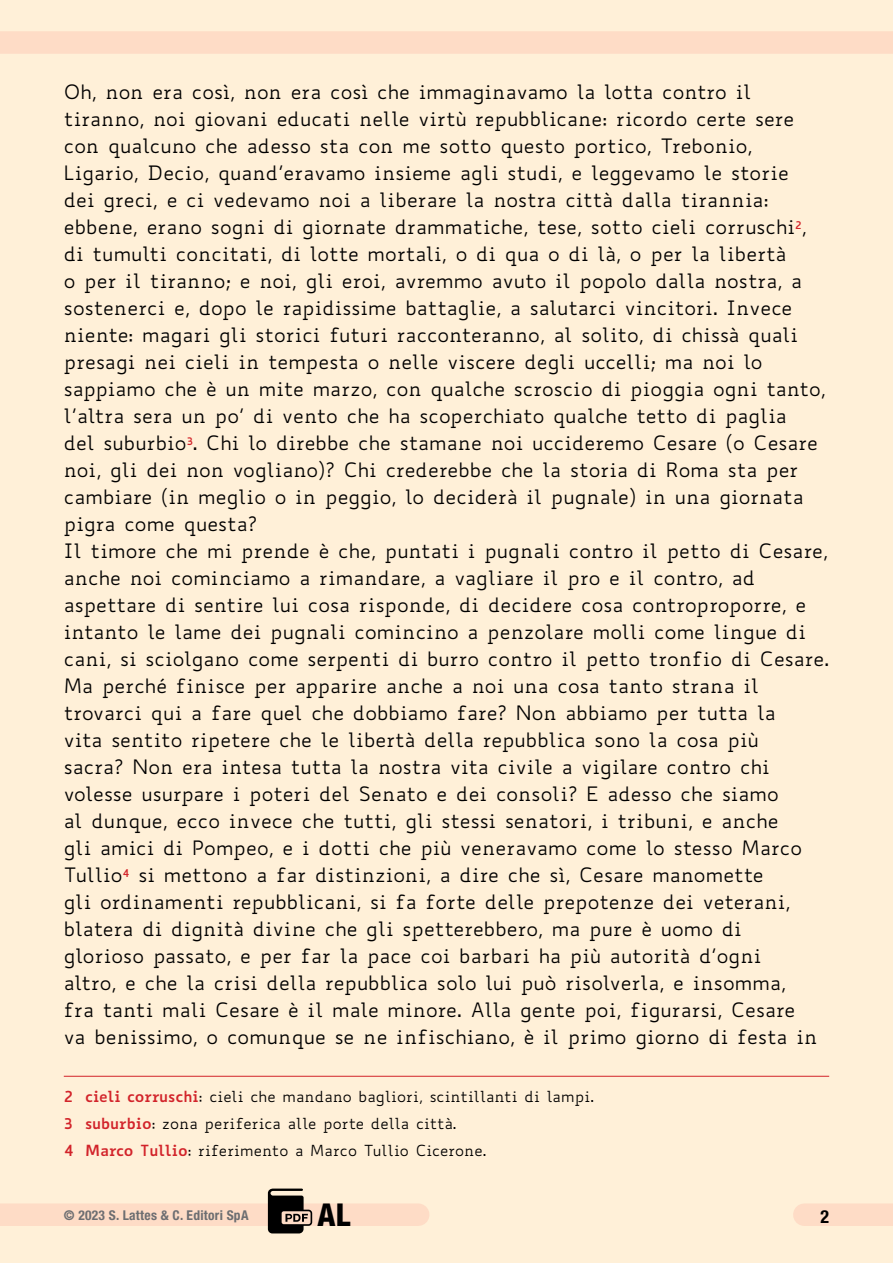
<style>
.page{position:relative;width:893px;height:1263px;background:#fff0d8}
.page>*{position:absolute;margin:0;border:0;box-sizing:border-box;transform-origin:0 0}
.t1{font:800 condensed 31.5px "Helvetica Neue LT Std";color:#000}
.t2{font:19.5px/27px "Biancoenero";color:#000}
.t3{font:700 condensed 18px "Helvetica Neue LT Std";color:#000}
.t4{font:15px/26.7px "Biancoenero";color:#000}
.t5{font:700 condensed 13.5px "Helvetica Neue LT Std";letter-spacing:.02em;color:#6d6e71}
.s1{font-weight:700;color:#d2232a}
</style>
<div class="page">
<div style="left:0;top:1203px;width:418px;height:23px;background:#fedcc6"></div>
<div style="left:0;top:31px;width:893px;height:23px;background:#fedcc6"></div>
<hr style="left:64px;top:1076px;width:765px;height:1px;background:#d2232a">
<div style="left:804px;top:1203px;width:89px;height:23px;background:#fedcc6"></div>
<svg style="left:268px;top:1188px;width:44px;height:45px"></svg>
<p class="t2" style="left:64px;top:78px;width:767px">Oh, non era così, non era così che immaginavamo la lotta contro il tiranno, noi giovani educati nelle virtù repubblicane: ricordo certe sere con qualcuno che adesso sta con me sotto questo portico, Trebonio, Ligario, Decio, quand’eravamo insieme agli studi, e leggevamo le storie<br>dei greci, e ci vedevamo noi a liberare la nostra città dalla tirannia: ebbene, erano sogni di giornate drammatiche, tese, sotto cieli corruschi<sup>2</sup>, di tumulti concitati, di lotte mortali, o di qua o di là, o per la libertà<br>o per il tiranno; e noi, gli eroi, avremmo avuto il popolo dalla nostra, a sostenerci e, dopo le rapidissime battaglie, a salutarci vincitori. Invece niente: magari gli storici futuri racconteranno, al solito, di chissà quali presagi nei cieli in tempesta o nelle viscere degli uccelli; ma noi lo sappiamo che è un mite marzo, con qualche scroscio di pioggia ogni tanto, l’altra sera un po’ di vento che ha scoperchiato qualche tetto di paglia<br>del suburbio<sup>3</sup>. Chi lo direbbe che stamane noi uccideremo Cesare (o Cesare noi, gli dei non vogliano)? Chi crederebbe che la storia di Roma sta per cambiare (in meglio o in peggio, lo deciderà il pugnale) in una giornata pigra come questa?<br>Il timore che mi prende è che, puntati i pugnali contro il petto di Cesare, anche noi cominciamo a rimandare, a vagliare il pro e il contro, ad aspettare di sentire lui cosa risponde, di decidere cosa controproporre, e intanto le lame dei pugnali comincino a penzolare molli come lingue di cani, si sciolgano come serpenti di burro contro il petto tronfio di Cesare.<br>Ma perché finisce per apparire anche a noi una cosa tanto strana il trovarci qui a fare quel che dobbiamo fare? Non abbiamo per tutta la<br>vita sentito ripetere che le libertà della repubblica sono la cosa più<br>sacra? Non era intesa tutta la nostra vita civile a vigilare contro chi volesse usurpare i poteri del Senato e dei consoli? E adesso che siamo<br>al dunque, ecco invece che tutti, gli stessi senatori, i tribuni, e anche<br>gli amici di Pompeo, e i dotti che più veneravamo come lo stesso Marco Tullio<sup>4</sup> si mettono a far distinzioni, a dire che sì, Cesare manomette<br>gli ordinamenti repubblicani, si fa forte delle prepotenze dei veterani, blatera di dignità divine che gli spetterebbero, ma pure è uomo di<br>glorioso passato, e per far la pace coi barbari ha più autorità d’ogni<br>altro, e che la crisi della repubblica solo lui può risolverla, e insomma,<br>fra tanti mali Cesare è il male minore. Alla gente poi, figurarsi, Cesare<br>va benissimo, o comunque se ne infischiano, è il primo giorno di festa in</p>
<p class="t4" style="left:64px;top:1083px;width:532px"><span class="s1">2 cieli corruschi</span>: cieli che mandano bagliori, scintillanti di lampi.<br><span class="s1">3 suburbio</span>: zona periferica alle porte della città.<br><span class="s1">4 Marco Tullio</span>: riferimento a Marco Tullio Cicerone.</p>
<p class="t5" style="left:64px;top:1206px;width:186px">© 2023 S. Lattes &amp; C. Editori SpA</p>
<h1 class="t1" style="left:318px;top:1195px;width:34px">AL</h1>
<p class="t3" style="left:820px;top:1206px;width:10px">2</p>
</div>
